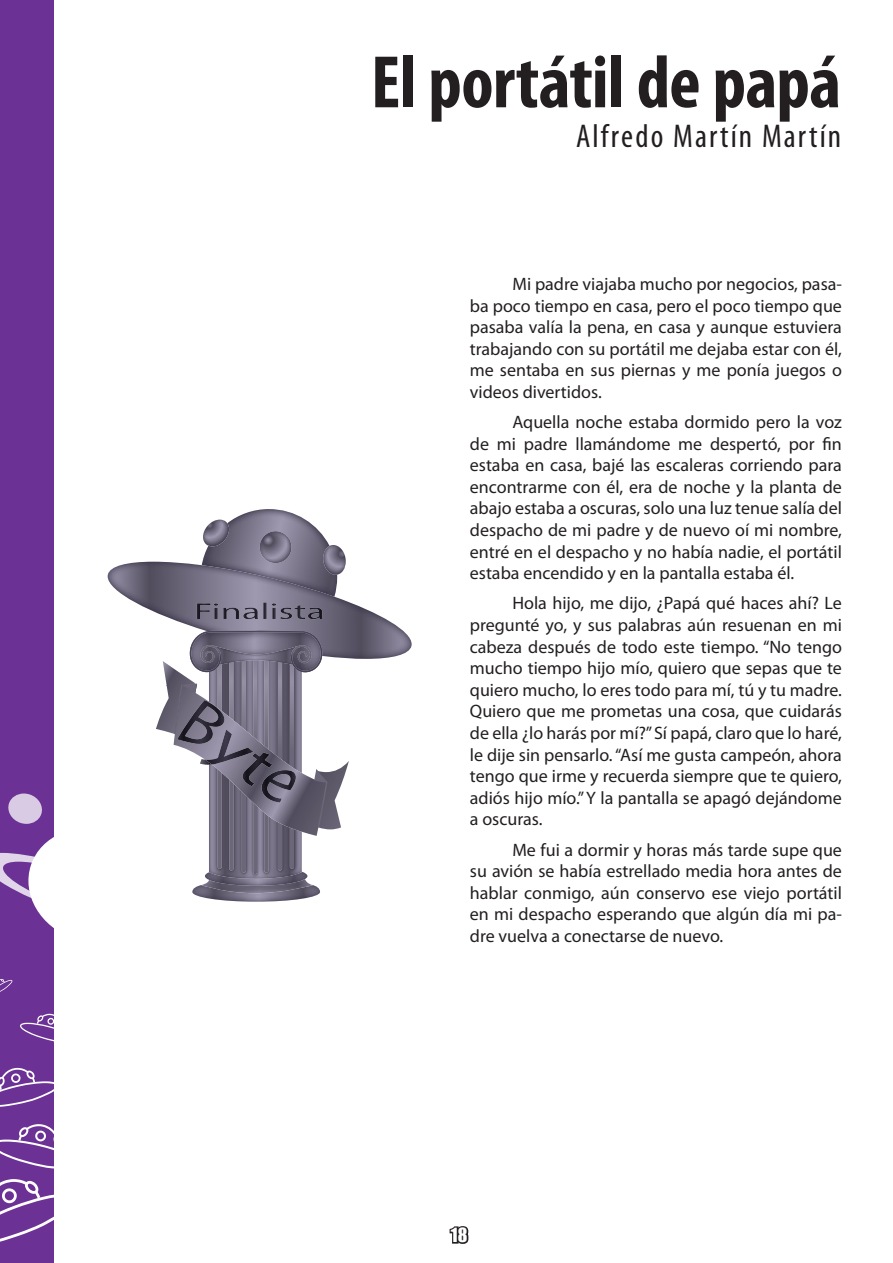
<style>
.page{position:relative;width:893px;height:1263px;background:#fff}
.page>*{position:absolute;margin:0;border:0;box-sizing:border-box;transform-origin:0 0}
.Título_artículo{font:700 condensed 75px "Myriad Pro";letter-spacing:-.01em;color:#231f20}
.t1{font:condensed 33px "Myriad Pro";letter-spacing:.065em;color:#231f20}
.Content{font:18px/21.6px "Myriad Pro";color:#231f20;text-align:justify}
.t2{font:18px "Impact";color:#fff}
</style>
<div class="page">
<div style="left:0;top:0;width:54px;height:1263px;background:#6b3194"></div>
<svg style="left:0;top:1068px;width:54px;height:39px"></svg>
<svg style="left:20px;top:1014px;width:34px;height:28px"></svg>
<svg style="left:0;top:1124px;width:54px;height:45px"></svg>
<svg style="left:0;top:1179px;width:54px;height:63px"></svg>
<svg style="left:0;top:979px;width:12px;height:13px"></svg>
<svg style="left:449px;top:1226px;width:20px;height:18px"></svg>
<img style="left:202px;top:509px;width:127px;height:53px">
<img style="left:108px;top:562px;width:304px;height:97px">
<img style="left:260px;top:531px;width:31px;height:32px;border-radius:16px">
<img style="left:203px;top:520px;width:26px;height:26px">
<img style="left:323px;top:545px;width:23px;height:30px">
<svg style="left:0;top:631px;width:349px;height:297px"></svg>
<img style="left:205px;top:729px;width:49px;height:35px">
<img style="left:242px;top:752px;width:30px;height:34px">
<img style="left:260px;top:770px;width:37px;height:32px">
<img style="left:197px;top:603px;width:14px;height:16px">
<img style="left:214px;top:603px;width:4px;height:16px">
<img style="left:223px;top:607px;width:16px;height:12px">
<img style="left:243px;top:607px;width:15px;height:12px">
<img style="left:263px;top:602px;width:4px;height:17px">
<img style="left:272px;top:603px;width:4px;height:16px">
<svg style="left:280px;top:607px;width:12px;height:12px"></svg>
<img style="left:294px;top:605px;width:11px;height:14px">
<img style="left:308px;top:607px;width:15px;height:12px">
<p class="Título_artículo" style="left:371px;top:35px;width:472px">El portátil de papá</p>
<p class="t1" style="left:576px;top:116px;width:267px">Alfredo Martín Martín</p>
<p class="Content" style="left:470px;top:273px;width:374px;text-indent:43px">Mi padre viajaba mucho por negocios, pasa&shy;ba poco tiempo en casa, pero el poco tiempo que pasaba valía la pena, en casa y aunque estuviera trabajando con su portátil me dejaba estar con él, me sentaba en sus piernas y me ponía juegos o videos divertidos.</p>
<p class="Content" style="left:470px;top:411px;width:374px;text-indent:43px">Aquella noche estaba dormido pero la voz de mi padre llamándome me despertó, por fin estaba en casa, bajé las escaleras corriendo para encontrarme con él, era de noche y la planta de abajo estaba a oscuras, solo una luz tenue salía del despacho de mi padre y de nuevo oí mi nombre, entré en el despacho y no había nadie, el portátil estaba encendido y en la pantalla estaba él.</p>
<p class="Content" style="left:470px;top:592px;width:374px;text-indent:43px">Hola hijo, me dijo, ¿Papá qué haces ahí? Le pregunté yo, y sus palabras aún resuenan en mi cabeza después de todo este tiempo. “No tengo mucho tiempo hijo mío, quiero que sepas que te quiero mucho, lo eres todo para mí, tú y tu madre.<br>Quiero que me prometas una cosa, que cuidarás de ella ¿lo harás por mí?” Sí papá, claro que lo haré, le dije sin pensarlo. “Así me gusta campeón, ahora tengo que irme y recuerda siempre que te quiero, adiós hijo mío.” Y la pantalla se apagó dejándome a oscuras.</p>
<p class="Content" style="left:470px;top:838px;width:374px;text-indent:43px">Me fui a dormir y horas más tarde supe que su avión se había estrellado media hora antes de hablar conmigo, aún conservo ese viejo portátil en mi despacho esperando que algún día mi pa&shy;dre vuelva a conectarse de nuevo.</p>
<p class="t2" style="left:451px;top:1221px;width:18px">18</p>
</div>
